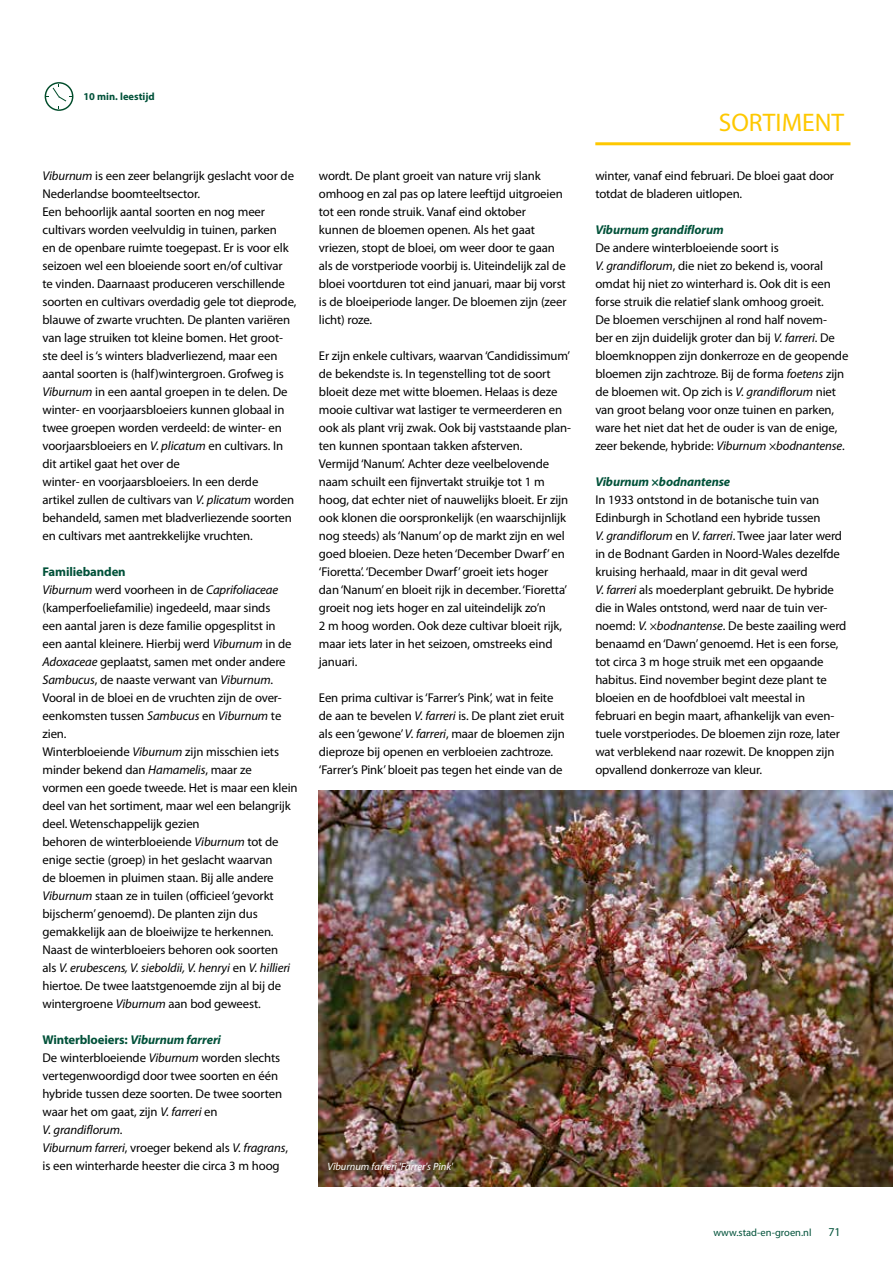
<style>
.page{position:relative;width:893px;height:1263px;background:#fff}
.page>*{position:absolute;margin:0;border:0;box-sizing:border-box;transform-origin:0 0}
.t1{font:25.5px "Myriad Pro";color:#fec800}
.t2{font:12.75px/18px "Myriad Pro";letter-spacing:-.01em;color:#000}
.t3{font:italic 700 12.75px "Myriad Pro";letter-spacing:-.01em;color:#005139}
.t4{font:12px "Myriad Pro";color:#005139}
.t5{font:italic 10.5px "Myriad Pro";color:#fff}
.t6{font:10.5px "Myriad Pro";color:#005139}
.t7{font:700 10.5px "Myriad Pro";color:#005139}
.s1{font-style:italic}
.s2{font-weight:700;color:#005139}
.s3{font-weight:700;font-style:italic;color:#005139}
</style>
<div class="page">
<hr style="left:595px;top:142px;width:255px;height:3px;background:#fec800">
<svg style="left:45px;top:82px;width:28px;height:29px"></svg>
<img style="left:319px;top:791px;width:574px;height:395px">
<p class="t7" style="left:83px;top:90px;width:73px">10 min. leestijd</p>
<p class="t2" style="left:43px;top:167px;width:255px"><span class="s1">Viburnum</span> is een zeer belangrijk geslacht voor de Nederlandse boomteeltsector.<br>Een behoorlijk aantal soorten en nog meer cultivars worden veelvuldig in tuinen, parken<br>en de openbare ruimte toegepast. Er is voor elk seizoen wel een bloeiende soort en/of cultivar<br>te vinden. Daarnaast produceren verschillende soorten en cultivars overdadig gele tot dieprode, blauwe of zwarte vruchten. De planten variëren van lage struiken tot kleine bomen. Het groot&shy;ste deel is ‘s winters bladverliezend, maar een aantal soorten is (half)wintergroen. Grofweg is <span class="s1">Viburnum</span> in een aantal groepen in te delen. De winter- en voorjaarsbloeiers kunnen globaal in twee groepen worden verdeeld: de winter- en voorjaarsbloeiers en <span class="s1">V. plicatum</span> en cultivars. In dit artikel gaat het over de<br>winter- en voorjaarsbloeiers. In een derde<br>artikel zullen de cultivars van <span class="s1">V. plicatum</span> worden behandeld, samen met bladverliezende soorten en cultivars met aantrekkelijke vruchten.</p>
<p class="t2" style="left:43px;top:563px;width:257px"><span class="s2">Familiebanden<br></span><span class="s1">Viburnum</span> werd voorheen in de <span class="s1">Caprifoliaceae </span>(kamperfoeliefamilie) ingedeeld, maar sinds<br>een aantal jaren is deze familie opgesplitst in een aantal kleinere. Hierbij werd <span class="s1">Viburnum</span> in de <span class="s1">Adoxaceae</span> geplaatst, samen met onder andere <span class="s1">Sambucus</span>, de naaste verwant van <span class="s1">Viburnum</span>.<br>Vooral in de bloei en de vruchten zijn de over&shy;eenkomsten tussen <span class="s1">Sambucus</span> en <span class="s1">Viburnum</span> te zien.<br>Winterbloeiende <span class="s1">Viburnum</span> zijn misschien iets minder bekend dan <span class="s1">Hamamelis</span>, maar ze<br>vormen een goede tweede. Het is maar een klein deel van het sortiment, maar wel een belangrijk deel. Wetenschappelijk gezien<br>behoren de winterbloeiende <span class="s1">Viburnum</span> tot de enige sectie (groep) in het geslacht waarvan<br>de bloemen in pluimen staan. Bij alle andere <span class="s1">Viburnum</span> staan ze in tuilen (officieel ‘gevorkt bijscherm’ genoemd). De planten zijn dus gemakkelijk aan de bloeiwijze te herkennen.<br>Naast de winterbloeiers behoren ook soorten<br>als <span class="s1">V. erubescens, V. sieboldii, V. henryi</span> en <span class="s1">V. hillieri </span>hiertoe. De twee laatstgenoemde zijn al bij de wintergroene <span class="s1">Viburnum</span> aan bod geweest.</p>
<p class="t2" style="left:43px;top:1031px;width:247px"><span class="s2">Winterbloeiers:</span> <span class="s3">Viburnum farreri<br></span>De winterbloeiende <span class="s1">Viburnum</span> worden slechts vertegenwoordigd door twee soorten en één hybride tussen deze soorten. De twee soorten waar het om gaat, zijn <span class="s1">V. farreri</span> en<br><span class="s1">V. grandiflorum</span>.<br><span class="s1">Viburnum farreri</span>, vroeger bekend als <span class="s1">V. fragrans</span>, is een winterharde heester die circa 3 m hoog</p>
<p class="t2" style="left:319px;top:167px;width:249px">wordt. De plant groeit van nature vrij slank omhoog en zal pas op latere leeftijd uitgroeien tot een ronde struik. Vanaf eind oktober kunnen de bloemen openen. Als het gaat vriezen, stopt de bloei, om weer door te gaan als de vorstperiode voorbij is. Uiteindelijk zal de bloei voortduren tot eind januari, maar bij vorst is de bloeiperiode langer. De bloemen zijn (zeer licht) roze.</p>
<p class="t2" style="left:319px;top:347px;width:254px">Er zijn enkele cultivars, waarvan ‘Candidissimum’ de bekendste is. In tegenstelling tot de soort bloeit deze met witte bloemen. Helaas is deze mooie cultivar wat lastiger te vermeerderen en ook als plant vrij zwak. Ook bij vaststaande plan&shy;ten kunnen spontaan takken afsterven.<br>Vermijd ‘Nanum’. Achter deze veelbelovende naam schuilt een fijnvertakt struikje tot 1 m hoog, dat echter niet of nauwelijks bloeit. Er zijn ook klonen die oorspronkelijk (en waarschijnlijk nog steeds) als ‘Nanum’ op de markt zijn en wel goed bloeien. Deze heten ‘December Dwarf’ en ‘Fioretta’. ‘December Dwarf’ groeit iets hoger dan ‘Nanum’ en bloeit rijk in december. ‘Fioretta’ groeit nog iets hoger en zal uiteindelijk zo’n<br>2 m hoog worden. Ook deze cultivar bloeit rijk, maar iets later in het seizoen, omstreeks eind januari.</p>
<p class="t2" style="left:319px;top:689px;width:248px">Een prima cultivar is ‘Farrer’s Pink’, wat in feite de aan te bevelen <span class="s1">V. farreri</span> is. De plant ziet eruit als een ‘gewone’ <span class="s1">V. farreri</span>, maar de bloemen zijn dieproze bij openen en verbloeien zachtroze. ‘Farrer’s Pink’ bloeit pas tegen het einde van de</p>
<p class="t5" style="left:327px;top:1160px;width:127px">Viburnum farreri 'Farrer's Pink'</p>
<h1 class="t1" style="left:719px;top:107px;width:127px">SORTIMENT</h1>
<p class="t2" style="left:595px;top:167px;width:240px">winter, vanaf eind februari. De bloei gaat door totdat de bladeren uitlopen.</p>
<p class="t3" style="left:595px;top:222px;width:130px">Viburnum grandiflorum</p>
<p class="t2" style="left:595px;top:239px;width:255px">De andere winterbloeiende soort is<br><span class="s1">V. grandiflorum</span>, die niet zo bekend is, vooral omdat hij niet zo winterhard is. Ook dit is een forse struik die relatief slank omhoog groeit.<br>De bloemen verschijnen al rond half novem-<br>ber en zijn duidelijk groter dan bij <span class="s1">V. farreri</span>. De bloemknoppen zijn donkerroze en de geopende bloemen zijn zachtroze. Bij de forma <span class="s1">foetens</span> zijn de bloemen wit. Op zich is <span class="s1">V. grandiflorum</span> niet van groot belang voor onze tuinen en parken, ware het niet dat het de ouder is van de enige, zeer bekende, hybride: <span class="s1">Viburnum ×bodnantense</span>.</p>
<p class="t3" style="left:595px;top:474px;width:136px">Viburnum ×bodnantense</p>
<p class="t2" style="left:595px;top:491px;width:253px">In 1933 ontstond in de botanische tuin van Edinburgh in Schotland een hybride tussen<br><span class="s1">V. grandiflorum</span> en <span class="s1">V. farreri</span>. Twee jaar later werd in de Bodnant Garden in Noord-Wales dezelfde kruising herhaald, maar in dit geval werd<br><span class="s1">V. farreri</span> als moederplant gebruikt. De hybride die in Wales ontstond, werd naar de tuin ver&shy;noemd: <span class="s1">V. ×bodnantense</span>. De beste zaailing werd benaamd en ‘Dawn’ genoemd. Het is een forse, tot circa 3 m hoge struik met een opgaande habitus. Eind november begint deze plant te bloeien en de hoofdbloei valt meestal in februari en begin maart, afhankelijk van even&shy;tuele vorstperiodes. De bloemen zijn roze, later wat verblekend naar rozewit. De knoppen zijn opvallend donkerroze van kleur.</p>
<p class="t6" style="left:713px;top:1226px;width:100px">www.stad-en-groen.nl</p>
<p class="t4" style="left:828px;top:1224px;width:14px">71</p>
</div>
